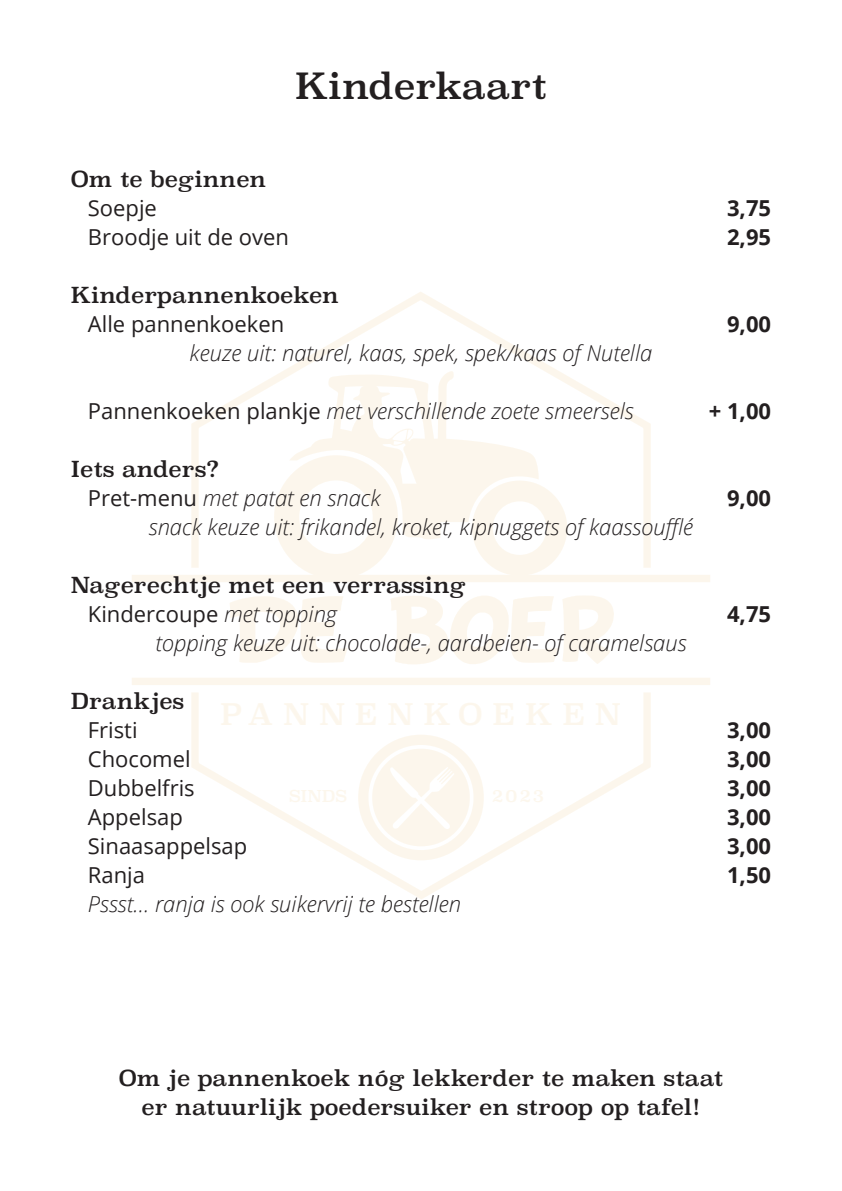
<style>
.page{position:relative;width:842px;height:1191px;background:#fff}
.page>*{position:absolute;margin:0;border:0;box-sizing:border-box;transform-origin:0 0}
.t1{font:36px "Superclarendon Rg";color:#231f20}
.t2{font:italic 300 22px "Open Sans";color:#231f20}
.t3{font:22px/29px "Superclarendon Rg";color:#231f20;text-align:center}
.t4{font:22px "Open Sans";color:#231f20}
.t5{font:700 22px "Open Sans";color:#231f20}
.s1{font-weight:400;font-style:normal}
.s2{font-weight:300;font-style:italic}
</style>
<div class="page">
<svg style="left:191px;top:692px;width:460px;height:207px"></svg>
<svg style="left:132px;top:292px;width:578px;height:393px"></svg>
<svg style="left:358px;top:734px;width:126px;height:126px"></svg>
<div style="left:132px;top:575px;width:578px;height:7px;background:#fcf6ec"></div>
<h1 class="t1" style="left:295px;top:64px;width:253px">Kinderkaart</h1>
<p class="t3" style="left:71px;top:165px;width:197px">Om te beginnen</p>
<p class="t4" style="left:88px;top:193px;width:71px">Soepje</p>
<p class="t5" style="left:727px;top:192px;width:46px">3,75</p>
<p class="t4" style="left:88px;top:222px;width:203px">Broodje uit de oven</p>
<p class="t5" style="left:727px;top:221px;width:46px">2,95</p>
<p class="t3" style="left:71px;top:280px;width:270px">Kinderpannenkoeken</p>
<p class="t4" style="left:88px;top:309px;width:198px">Alle pannenkoeken</p>
<p class="t5" style="left:727px;top:308px;width:46px">9,00</p>
<p class="t2" style="left:190px;top:338px;width:464px">keuze uit: naturel, kaas, spek, spek/kaas of Nutella</p>
<p class="t2" style="left:88px;top:396px;width:547px"><span class="s1">Pannenkoeken plankje</span> met verschillende zoete smeersels</p>
<p class="t5" style="left:709px;top:395px;width:64px">+ 1,00</p>
<p class="t3" style="left:71px;top:454px;width:150px">Iets anders?</p>
<p class="t2" style="left:88px;top:483px;width:294px"><span class="s1">Pret-menu</span> met patat en snack</p>
<p class="t5" style="left:727px;top:482px;width:46px">9,00</p>
<p class="t2" style="left:149px;top:512px;width:546px">snack keuze uit: frikandel, kroket, kipnuggets of kaassoufflé</p>
<p class="t3" style="left:71px;top:570px;width:397px">Nagerechtje met een verrassing</p>
<p class="t4" style="left:88px;top:599px;width:251px">Kindercoupe <span class="s2">met topping</span></p>
<p class="t5" style="left:727px;top:598px;width:46px">4,75</p>
<p class="t2" style="left:155px;top:628px;width:533px">topping keuze uit: chocolade-, aardbeien- of caramelsaus</p>
<p class="t3" style="left:71px;top:686px;width:115px">Drankjes</p>
<p class="t4" style="left:88px;top:715px;width:51px">Fristi</p>
<p class="t5" style="left:727px;top:714px;width:46px">3,00</p>
<p class="t4" style="left:88px;top:744px;width:104px">Chocomel</p>
<p class="t5" style="left:727px;top:743px;width:46px">3,00</p>
<p class="t4" style="left:88px;top:773px;width:108px">Dubbelfris</p>
<p class="t5" style="left:727px;top:772px;width:46px">3,00</p>
<p class="t4" style="left:88px;top:802px;width:97px">Appelsap</p>
<p class="t5" style="left:727px;top:801px;width:46px">3,00</p>
<p class="t4" style="left:88px;top:831px;width:161px">Sinaasappelsap</p>
<p class="t5" style="left:727px;top:830px;width:46px">3,00</p>
<p class="t4" style="left:88px;top:860px;width:59px">Ranja</p>
<p class="t5" style="left:727px;top:859px;width:46px">1,50</p>
<p class="t2" style="left:88px;top:889px;width:375px">Pssst… ranja is ook suikervrij te bestellen</p>
<p class="t3" style="left:119px;top:1063px;width:606px">Om je pannenkoek nóg lekkerder te maken staat er natuurlijk poedersuiker en stroop op tafel!</p>
</div>
